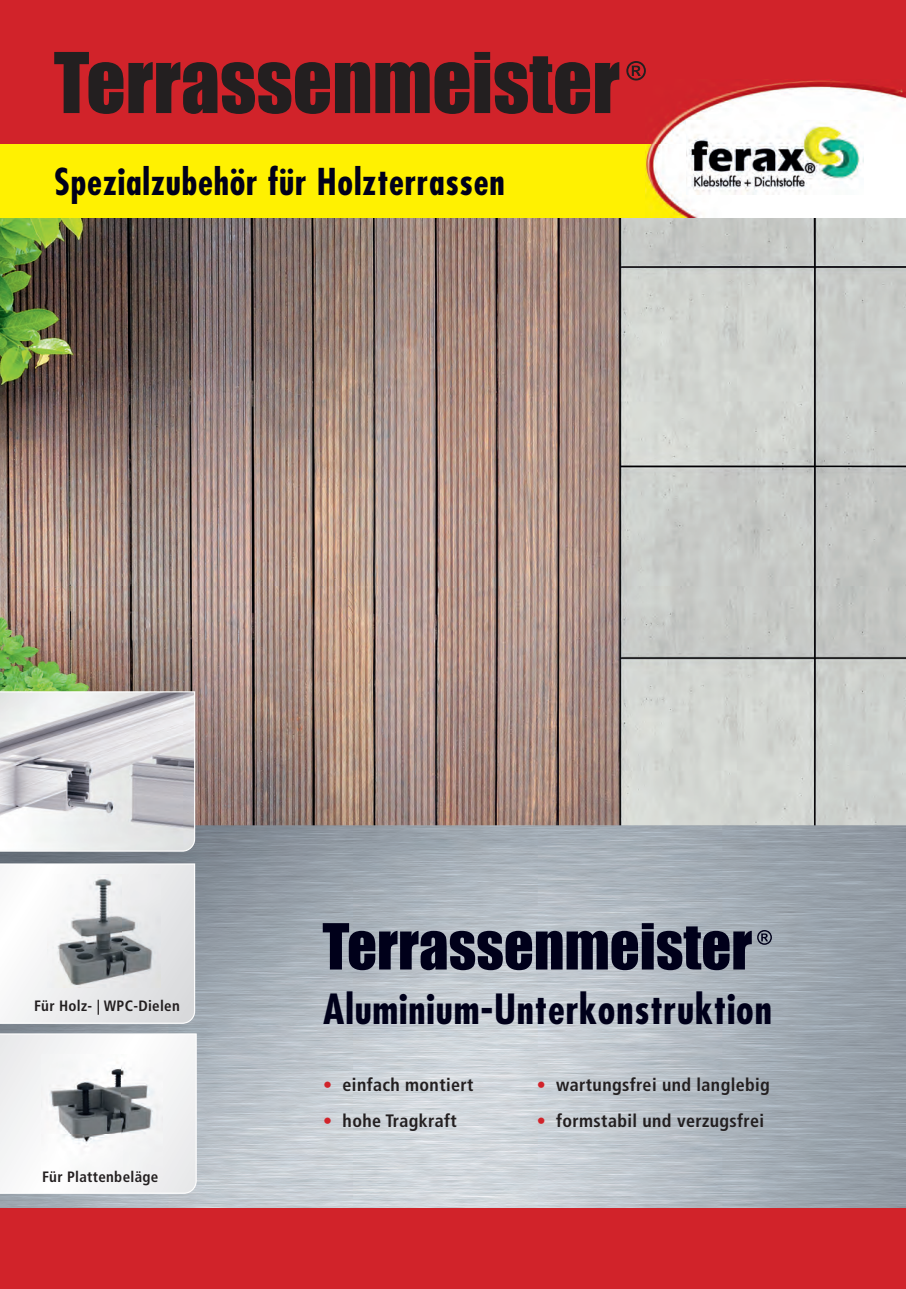
<style>
.page{position:relative;width:906px;height:1289px;background:#fff}
.page>*{position:absolute;margin:0;border:0;box-sizing:border-box;transform-origin:0 0}
.t1{font:700 condensed 40.5px "Futura Std";letter-spacing:.02em;color:#00001a}
.t2{font:700 condensed 36px "Futura Std";letter-spacing:.02em;color:#00001a}
.t3{font:700 condensed 18px "Frutiger LT";letter-spacing:.02em;color:#231f20}
.t4{font:700 condensed 15px "Frutiger LT";letter-spacing:.02em;color:#231f20}
.s1{color:#d1232a}
</style>
<div class="page">
<img style="left:0;top:217px;width:906px;height:991px">
<svg style="left:0;top:862px;width:196px;height:162px"></svg>
<svg style="left:0;top:1032px;width:197px;height:162px"></svg>
<div style="left:0;top:1208px;width:906px;height:80px;background:#d1232a"></div>
<div style="left:0;top:0;width:906px;height:217px;background:#fff101"></div>
<div style="left:0;top:0;width:906px;height:144px;background:#d1232a"></div>
<svg style="left:54px;top:52px;width:565px;height:62px"></svg>
<svg style="left:626px;top:61px;width:20px;height:19px"></svg>
<svg style="left:323px;top:923px;width:449px;height:47px;background:#4e5163"></svg>
<img style="left:646px;top:80px;width:260px;height:137px">
<img style="left:686px;top:120px;width:178px;height:74px">
<img style="left:42px;top:1054px;width:120px;height:120px">
<img style="left:48px;top:874px;width:112px;height:113px">
<svg style="left:0;top:690px;width:196px;height:162px"></svg>
<h2 class="t2" style="left:54px;top:160px;width:452px">Spezialzubehör für Holzterrassen</h2>
<p class="t4" style="left:34px;top:997px;width:147px">Für Holz- | WPC-Dielen</p>
<p class="t4" style="left:42px;top:1167px;width:118px">Für Plattenbeläge</p>
<h1 class="t1" style="left:323px;top:983px;width:450px">Aluminium-Unterkonstruktion</h1>
<p class="t3" style="left:323px;top:1074px;width:152px"><span class="s1">•</span> einfach montiert</p>
<p class="t3" style="left:323px;top:1110px;width:135px"><span class="s1">•</span> hohe Tragkraft</p>
<p class="t3" style="left:537px;top:1074px;width:235px"><span class="s1">•</span> wartungsfrei und langlebig</p>
<p class="t3" style="left:537px;top:1110px;width:229px"><span class="s1">•</span> formstabil und verzugsfrei</p>
</div>
